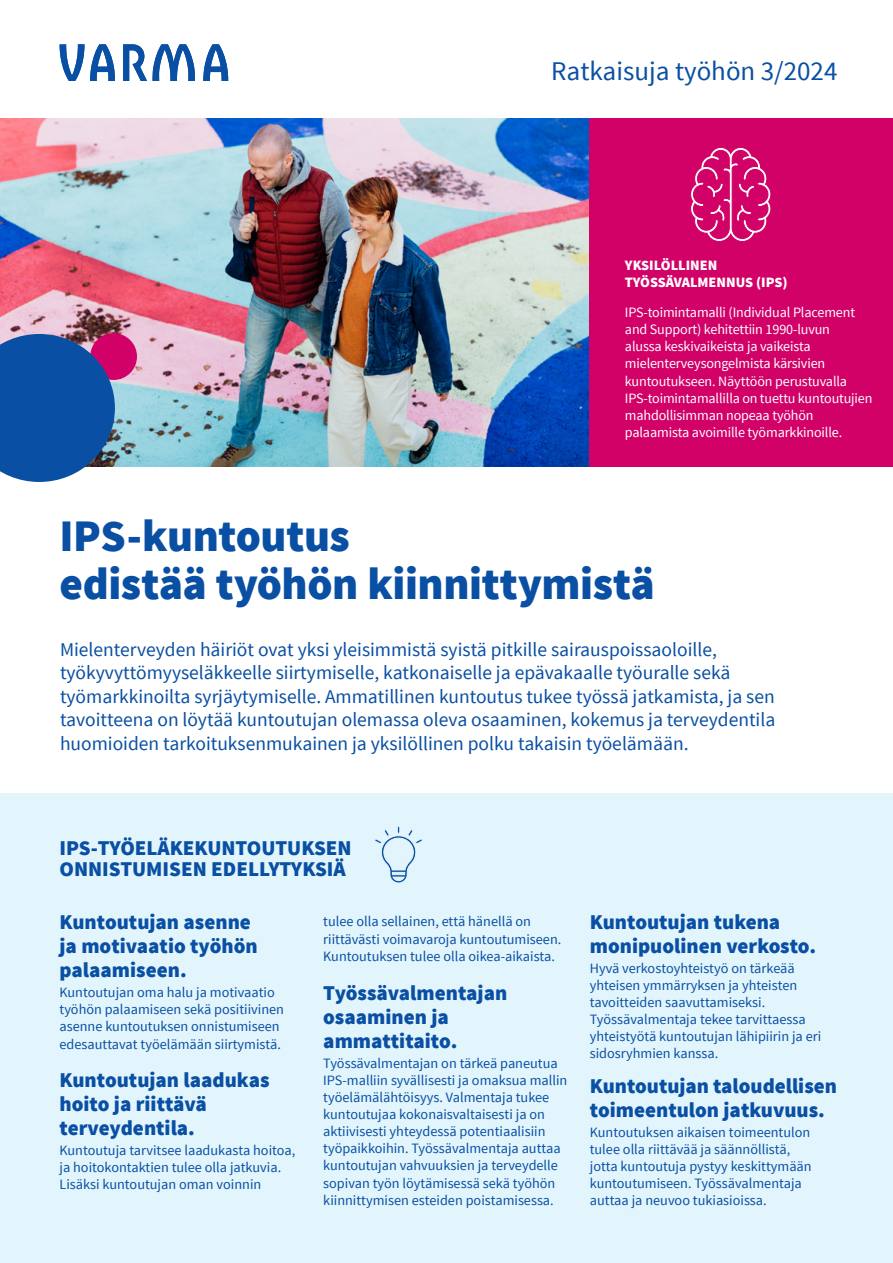
<style>
.page{position:relative;width:893px;height:1263px;background:#fff}
.page>*{position:absolute;margin:0;border:0;box-sizing:border-box;transform-origin:0 0}
.Ostikko_iso_H1{font:900 45px/48.8px "Source Sans Pro";letter-spacing:-.01em;color:#094fa3}
.Ratkaisuja_työhön_ots_P{font:27px "Source Sans Pro";color:#094fa3}
.Boldattu_alku_14pt_P{font:900 21px/24px "Source Sans Pro";color:#094fa3}
.Ingressi_P{font:19.5px/23.4px "Source Sans Pro";color:#094fa3}
.Leipis_sin_P{font:14.25px/17.1px "Source Sans Pro";color:#094fa3}
.Leipis_liehu_nega_P{font:14.25px/17.1px "Source Sans Pro";letter-spacing:-.01em;color:#fff}
.Tietolaatikko_otsikko_nega_P{font:900 14.25px/17.1px "Source Sans Pro";color:#fff}
</style>
<div class="page">
<div style="left:0;top:793px;width:893px;height:470px;background:#e2f5fc"></div>
<img style="left:0;top:119px;width:590px;height:348px">
<div style="left:590px;top:119px;width:303px;height:348px;background:#d10168"></div>
<div style="left:90px;top:333px;width:47px;height:47px;background:#d10168;border-radius:50%"></div>
<svg style="left:0;top:334px;width:115px;height:148px;background:#2556a2"></svg>
<svg style="left:690px;top:147px;width:81px;height:95px"></svg>
<svg style="left:374px;top:826px;width:49px;height:57px"></svg>
<svg style="left:153px;top:44px;width:42px;height:37px"></svg>
<svg style="left:123px;top:44px;width:24px;height:37px"></svg>
<svg style="left:60px;top:44px;width:55px;height:37px"></svg>
<svg style="left:203px;top:44px;width:25px;height:37px"></svg>
<p class="Ratkaisuja_työhön_ots_P" style="left:551px;top:54px;width:288px">Ratkaisuja työhön 3/2024</p>
<p class="Tietolaatikko_otsikko_nega_P" style="left:625px;top:257px;width:164px">YKSILÖLLINEN<br>TYÖSSÄVALMENNUS (IPS)</p>
<p class="Leipis_liehu_nega_P" style="left:625px;top:304px;width:249px">IPS-toimintamalli (Individual Placement and Support) kehitettiin 1990-luvun<br>alussa keskivaikeista ja vaikeista mielenterveysongelmista kärsivien kuntoutukseen. Näyttöön perustuvalla IPS-toimintamallilla on tuettu kuntoutujien mahdollisimman nopeaa työhön palaamista avoimille työmarkkinoille.</p>
<h1 class="Ostikko_iso_H1" style="left:60px;top:513px;width:597px">IPS-kuntoutus<br>edistää työhön kiinnittymistä</h1>
<p class="Ingressi_P" style="left:60px;top:638px;width:717px">Mielenterveyden häiriöt ovat yksi yleisimmistä syistä pitkille sairauspoissaoloille, työkyvyttömyyseläkkeelle siirtymiselle, katkonaiselle ja epävakaalle työuralle sekä työmarkkinoilta syrjäytymiselle. Ammatillinen kuntoutus tukee työssä jatkamista, ja sen tavoitteena on löytää kuntoutujan olemassa oleva osaaminen, kokemus ja terveydentila huomioiden tarkoituksenmukainen ja yksilöllinen polku takaisin työelämään.</p>
<p class="Boldattu_alku_14pt_P" style="left:60px;top:839px;width:294px;line-height:21px">IPS-TYÖELÄKEKUNTOUTUKSEN<br>ONNISTUMISEN EDELLYTYKSIÄ</p>
<p class="Boldattu_alku_14pt_P" style="left:60px;top:911px;width:200px">Kuntoutujan asenne ja motivaatio työhön palaamiseen.</p>
<p class="Leipis_sin_P" style="left:60px;top:984px;width:226px">Kuntoutujan oma halu ja motivaatio työhön palaamiseen sekä positiivinen asenne kuntoutuksen onnistumiseen edesauttavat työelämään siirtymistä.</p>
<p class="Boldattu_alku_14pt_P" style="left:60px;top:1068px;width:211px">Kuntoutujan laadukas hoito ja riittävä terveydentila.</p>
<p class="Leipis_sin_P" style="left:60px;top:1142px;width:237px">Kuntoutuja tarvitsee laadukasta hoitoa, ja hoitokontaktien tulee olla jatkuvia.<br>Lisäksi kuntoutujan oman voinnin</p>
<p class="Leipis_sin_P" style="left:323px;top:913px;width:240px">tulee olla sellainen, että hänellä on riittävästi voimavaroja kuntoutumiseen.<br>Kuntoutuksen tulee olla oikea-aikaista.</p>
<p class="Boldattu_alku_14pt_P" style="left:323px;top:981px;width:185px">Työssävalmentajan osaaminen ja ammattitaito.</p>
<p class="Leipis_sin_P" style="left:323px;top:1055px;width:246px">Työssävalmentajan on tärkeä paneutua IPS-malliin syvällisesti ja omaksua mallin työelämälähtöisyys. Valmentaja tukee kuntoutujaa kokonaisvaltaisesti ja on aktiivisesti yhteydessä potentiaalisiin työpaikkoihin. Työssävalmentaja auttaa kuntoutujan vahvuuksien ja terveydelle sopivan työn löytämisessä sekä työhön kiinnittymisen esteiden poistamisessa.</p>
<p class="Boldattu_alku_14pt_P" style="left:590px;top:910px;width:228px">Kuntoutujan tukena monipuolinen verkosto.</p>
<p class="Leipis_sin_P" style="left:590px;top:959px;width:233px">Hyvä verkostoyhteistyö on tärkeää yhteisen ymmärryksen ja yhteisten tavoitteiden saavuttamiseksi.<br>Työssävalmentaja tekee tarvittaessa yhteistyötä kuntoutujan lähipiirin ja eri sidosryhmien kanssa.</p>
<p class="Boldattu_alku_14pt_P" style="left:590px;top:1074px;width:249px">Kuntoutujan taloudellisen toimeentulon jatkuvuus.</p>
<p class="Leipis_sin_P" style="left:590px;top:1124px;width:223px">Kuntoutuksen aikaisen toimeentulon tulee olla riittävää ja säännöllistä, jotta kuntoutuja pystyy keskittymään kuntoutumiseen. Työssävalmentaja auttaa ja neuvoo tukiasioissa.</p>
</div>
